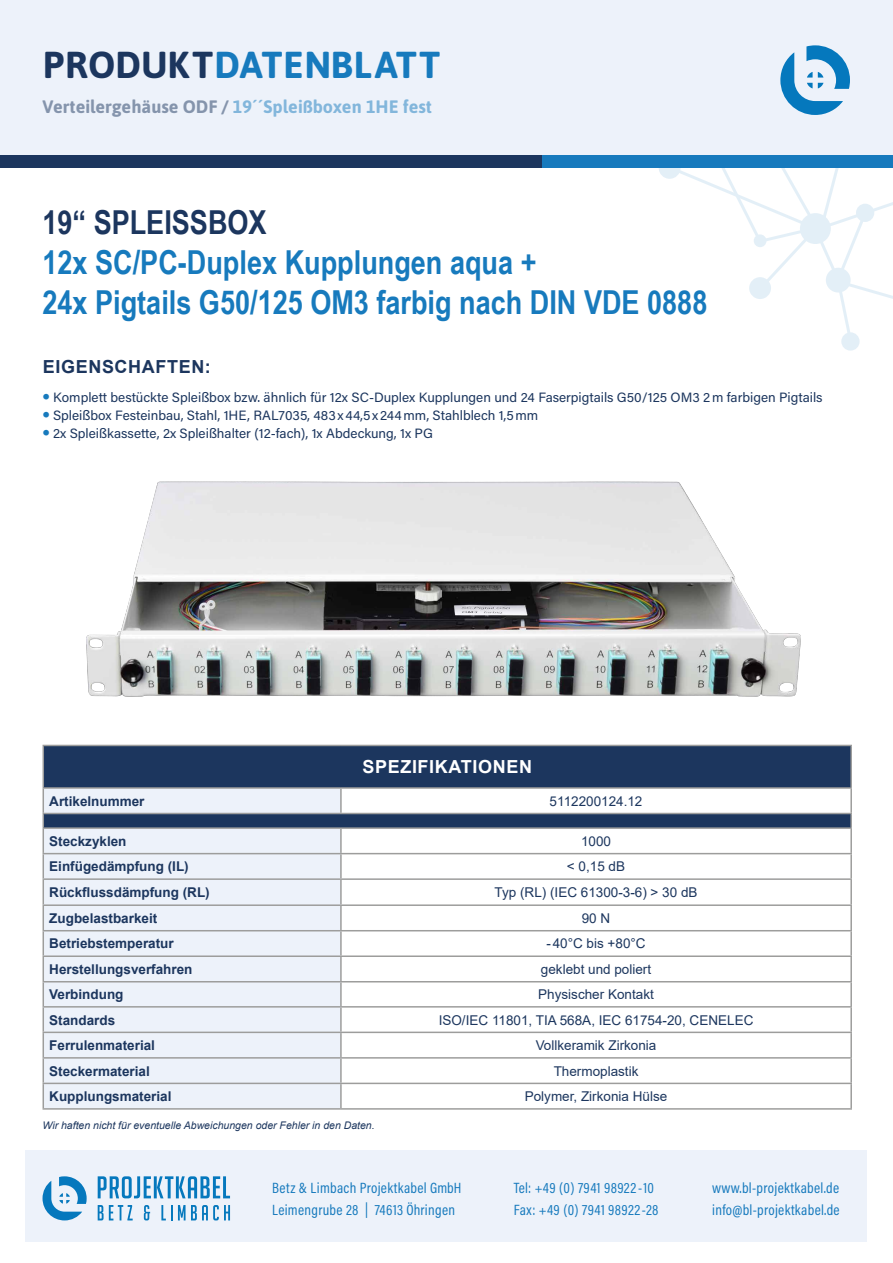
<style>
.page{position:relative;width:893px;height:1263px;background:#fff}
.page>*{position:absolute;margin:0;border:0;box-sizing:border-box;transform-origin:0 0}
.t1{font:700 37.5px "Asap";letter-spacing:.01em;color:#177abd}
.t2{font:700 33px/39.6px "Arial Narrow";color:#177abd}
.t3{font:700 33px "Arial Narrow";color:#1c365e}
.t4{font:700 18px "Asap";color:#177abd}
.t5{font:700 18px "Arial";letter-spacing:.035em;color:#fff}
.t6{font:700 18px "Arial";letter-spacing:.035em;color:#1c365e}
.t7{font:15px/22.5px "Acumin Pro Cond";letter-spacing:.02em;color:#177abd}
.t8{font:13.5px "Acumin Pro";color:#1c365e}
.t9{font:13.5px "Arial";color:#1c365e}
.t10{font:700 13.5px "Arial";color:#1c365e}
.t11{font:italic 10.5px "Arial";color:#1c365e}
.s1{color:#1c365e}
.s2{font-family:"Asap";font-size:22.5px;color:#177abd}
</style>
<div class="page">
<div style="left:0;top:0;width:893px;height:165px;background:#edf2fa"></div>
<div style="left:26px;top:1150px;width:841px;height:92px;background:#edf2fa"></div>
<svg style="left:43px;top:1176px;width:44px;height:44px"></svg>
<svg style="left:98px;top:1176px;width:132px;height:22px"></svg>
<svg style="left:98px;top:1205px;width:35px;height:15px"></svg>
<svg style="left:144px;top:1205px;width:6px;height:15px"></svg>
<svg style="left:161px;top:1205px;width:11px;height:15px"></svg>
<svg style="left:178px;top:1205px;width:52px;height:15px"></svg>
<svg style="left:780px;top:45px;width:70px;height:70px"></svg>
<div style="left:0;top:155px;width:694px;height:13px;background:#1c365e"></div>
<div style="left:542px;top:155px;width:351px;height:13px;background:#177abd"></div>
<div style="left:843px;top:334px;width:15px;height:15px;background:#e3eff7;border-radius:50%"></div>
<div style="left:841px;top:332px;width:19px;height:19px;border:3px solid #177abd;border-radius:50%"></div>
<svg style="left:659px;top:168px;width:234px;height:176px"></svg>
<svg style="left:660px;top:158px;width:19px;height:20px"></svg>
<div style="left:659px;top:157px;width:22px;height:22px;border:2px solid #177abd;border-radius:50%"></div>
<svg style="left:44px;top:746px;width:806px;height:81px;fill:#1c365e"></svg>
<svg style="left:44px;top:789px;width:297px;height:319px;background:#e3e8f2"></svg>
<hr style="left:43px;top:745px;width:298px;height:1px;background:#9d9d9c">
<hr style="left:43px;top:746px;width:1px;height:41px;background:#9d9d9c">
<hr style="left:341px;top:745px;width:511px;height:1px;background:#9d9d9c">
<hr style="left:850px;top:746px;width:2px;height:41px;background:#9d9d9c">
<hr style="left:43px;top:787px;width:298px;height:2px;background:#9d9d9c">
<hr style="left:341px;top:787px;width:511px;height:2px;background:#9d9d9c">
<hr style="left:340px;top:789px;width:2px;height:24px;background:#9d9d9c">
<hr style="left:850px;top:789px;width:2px;height:24px;background:#9d9d9c">
<hr style="left:43px;top:813px;width:298px;height:1px;background:#9d9d9c">
<hr style="left:341px;top:813px;width:511px;height:1px;background:#9d9d9c">
<svg style="left:850px;top:814px;width:2px;height:13px"></svg>
<hr style="left:43px;top:827px;width:298px;height:2px;background:#9d9d9c">
<hr style="left:341px;top:827px;width:511px;height:2px;background:#9d9d9c">
<hr style="left:340px;top:829px;width:2px;height:24px;background:#9d9d9c">
<hr style="left:850px;top:829px;width:2px;height:24px;background:#9d9d9c">
<hr style="left:43px;top:853px;width:298px;height:1px;background:#9d9d9c">
<hr style="left:341px;top:853px;width:511px;height:1px;background:#9d9d9c">
<hr style="left:340px;top:854px;width:2px;height:24px;background:#9d9d9c">
<hr style="left:850px;top:854px;width:2px;height:24px;background:#9d9d9c">
<hr style="left:43px;top:878px;width:298px;height:2px;background:#9d9d9c">
<hr style="left:341px;top:878px;width:511px;height:2px;background:#9d9d9c">
<hr style="left:340px;top:880px;width:2px;height:24px;background:#9d9d9c">
<hr style="left:850px;top:880px;width:2px;height:24px;background:#9d9d9c">
<hr style="left:43px;top:904px;width:298px;height:2px;background:#9d9d9c">
<hr style="left:341px;top:904px;width:511px;height:2px;background:#9d9d9c">
<hr style="left:340px;top:906px;width:2px;height:24px;background:#9d9d9c">
<hr style="left:850px;top:906px;width:2px;height:24px;background:#9d9d9c">
<hr style="left:43px;top:930px;width:298px;height:1px;background:#9d9d9c">
<hr style="left:341px;top:930px;width:511px;height:1px;background:#9d9d9c">
<hr style="left:340px;top:931px;width:2px;height:24px;background:#9d9d9c">
<hr style="left:850px;top:931px;width:2px;height:24px;background:#9d9d9c">
<hr style="left:43px;top:955px;width:298px;height:2px;background:#9d9d9c">
<hr style="left:341px;top:955px;width:511px;height:2px;background:#9d9d9c">
<hr style="left:340px;top:957px;width:2px;height:24px;background:#9d9d9c">
<hr style="left:850px;top:957px;width:2px;height:24px;background:#9d9d9c">
<hr style="left:43px;top:981px;width:298px;height:1px;background:#9d9d9c">
<hr style="left:341px;top:981px;width:511px;height:1px;background:#9d9d9c">
<hr style="left:340px;top:982px;width:2px;height:24px;background:#9d9d9c">
<hr style="left:850px;top:982px;width:2px;height:24px;background:#9d9d9c">
<hr style="left:43px;top:1006px;width:298px;height:1px;background:#9d9d9c">
<hr style="left:341px;top:1006px;width:511px;height:1px;background:#9d9d9c">
<hr style="left:340px;top:1007px;width:2px;height:24px;background:#9d9d9c">
<hr style="left:850px;top:1007px;width:2px;height:24px;background:#9d9d9c">
<hr style="left:43px;top:1031px;width:298px;height:2px;background:#9d9d9c">
<hr style="left:341px;top:1031px;width:511px;height:2px;background:#9d9d9c">
<hr style="left:340px;top:1033px;width:2px;height:24px;background:#9d9d9c">
<hr style="left:850px;top:1033px;width:2px;height:24px;background:#9d9d9c">
<hr style="left:43px;top:1057px;width:298px;height:1px;background:#9d9d9c">
<hr style="left:341px;top:1057px;width:511px;height:1px;background:#9d9d9c">
<hr style="left:340px;top:1058px;width:2px;height:25px;background:#9d9d9c">
<hr style="left:850px;top:1058px;width:2px;height:25px;background:#9d9d9c">
<hr style="left:43px;top:1083px;width:298px;height:1px;background:#9d9d9c">
<svg style="left:43px;top:789px;width:1px;height:319px"></svg>
<hr style="left:341px;top:1083px;width:511px;height:1px;background:#9d9d9c">
<hr style="left:340px;top:1084px;width:2px;height:24px;background:#9d9d9c">
<hr style="left:850px;top:1084px;width:2px;height:24px;background:#9d9d9c">
<hr style="left:43px;top:1108px;width:298px;height:2px;background:#9d9d9c">
<hr style="left:341px;top:1108px;width:511px;height:2px;background:#9d9d9c">
<img style="left:86px;top:481px;width:714px;height:216px">
<h1 class="t1" style="left:43px;top:38px;width:399px"><span class="s1">PRODUKT</span>DATENBLATT</h1>
<h3 class="t4" style="left:43px;top:93px;width:391px"><span class="s1">Verteilergehäuse ODF /</span> 19´´Spleißboxen 1HE fest</h3>
<h2 class="t3" style="left:43px;top:198px;width:226px">19“ SPLEISSBOX</h2>
<h2 class="t2" style="left:43px;top:241px;width:666px">12x SC/PC-Duplex Kupplungen aqua +<br>24x Pigtails G50/125 OM3 farbig nach DIN VDE 0888</h2>
<h3 class="t6" style="left:43px;top:354px;width:169px">EIGENSCHAFTEN:</h3>
<p class="t8" style="left:43px;top:388px;width:781px"><span class="s2">•</span> Komplett bestückte Spleißbox bzw. ähnlich für 12x SC-Duplex Kupplungen und 24 Faserpigtails G50/125 OM3 2m farbigen Pigtails</p>
<p class="t8" style="left:43px;top:406px;width:497px"><span class="s2">•</span> Spleißbox Festeinbau, Stahl, 1HE, RAL7035, 483x44,5x244mm, Stahlblech 1,5mm</p>
<p class="t8" style="left:43px;top:424px;width:392px"><span class="s2">•</span> 2x Spleißkassette, 2x Spleißhalter (12-fach), 1x Abdeckung, 1x PG</p>
<h3 class="t5" style="left:362px;top:754px;width:171px">SPEZIFIKATIONEN</h3>
<p class="t10" style="left:49px;top:791px;width:97px">Artikelnummer</p>
<p class="t9" style="left:550px;top:792px;width:94px">5112200124.12</p>
<p class="t10" style="left:49px;top:831px;width:79px">Steckzyklen</p>
<p class="t9" style="left:581px;top:832px;width:32px">1000</p>
<p class="t10" style="left:49px;top:857px;width:141px">Einfügedämpfung (IL)</p>
<p class="t9" style="left:567px;top:857px;width:60px">&lt; 0,15 dB</p>
<p class="t10" style="left:49px;top:883px;width:162px">Rückflussdämpfung (RL)</p>
<p class="t9" style="left:495px;top:883px;width:204px">Typ (RL) (IEC 61300-3-6) &gt; 30 dB</p>
<p class="t10" style="left:49px;top:909px;width:110px">Zugbelastbarkeit</p>
<p class="t9" style="left:582px;top:909px;width:30px">90 N</p>
<p class="t10" style="left:49px;top:934px;width:126px">Betriebstemperatur</p>
<p class="t9" style="left:546px;top:934px;width:101px">-40°C bis +80°C</p>
<p class="t10" style="left:49px;top:960px;width:145px">Herstellungsverfahren</p>
<p class="t9" style="left:541px;top:960px;width:112px">geklebt und poliert</p>
<p class="t10" style="left:49px;top:985px;width:76px">Verbindung</p>
<p class="t9" style="left:538px;top:985px;width:117px">Physischer Kontakt</p>
<p class="t10" style="left:49px;top:1010px;width:68px">Standards</p>
<p class="t9" style="left:439px;top:1010px;width:316px">ISO/IEC 11801, TIA 568A, IEC 61754-20, CENELEC</p>
<p class="t10" style="left:49px;top:1036px;width:107px">Ferrulenmaterial</p>
<p class="t9" style="left:536px;top:1036px;width:122px">Vollkeramik Zirkonia</p>
<p class="t10" style="left:49px;top:1061px;width:102px">Steckermaterial</p>
<p class="t9" style="left:554px;top:1061px;width:86px">Thermoplastik</p>
<p class="t10" style="left:49px;top:1087px;width:124px">Kupplungsmaterial</p>
<p class="t9" style="left:525px;top:1087px;width:144px">Polymer, Zirkonia Hülse</p>
<p class="t11" style="left:43px;top:1118px;width:334px">Wir haften nicht für eventuelle Abweichungen oder Fehler in den Daten.</p>
<p class="t7" style="left:514px;top:1176px;width:146px">Tel: +49 (0) 7941 98922-10<br>Fax: +49 (0) 7941 98922-28</p>
<p class="t7" style="left:272px;top:1176px;width:191px">Betz &amp; Limbach Projektkabel GmbH<br>Leimengrube 28 | 74613 Öhringen</p>
<p class="t7" style="left:712px;top:1176px;width:129px">www.bl-projektkabel.de info@bl-projektkabel.de</p>
</div>
